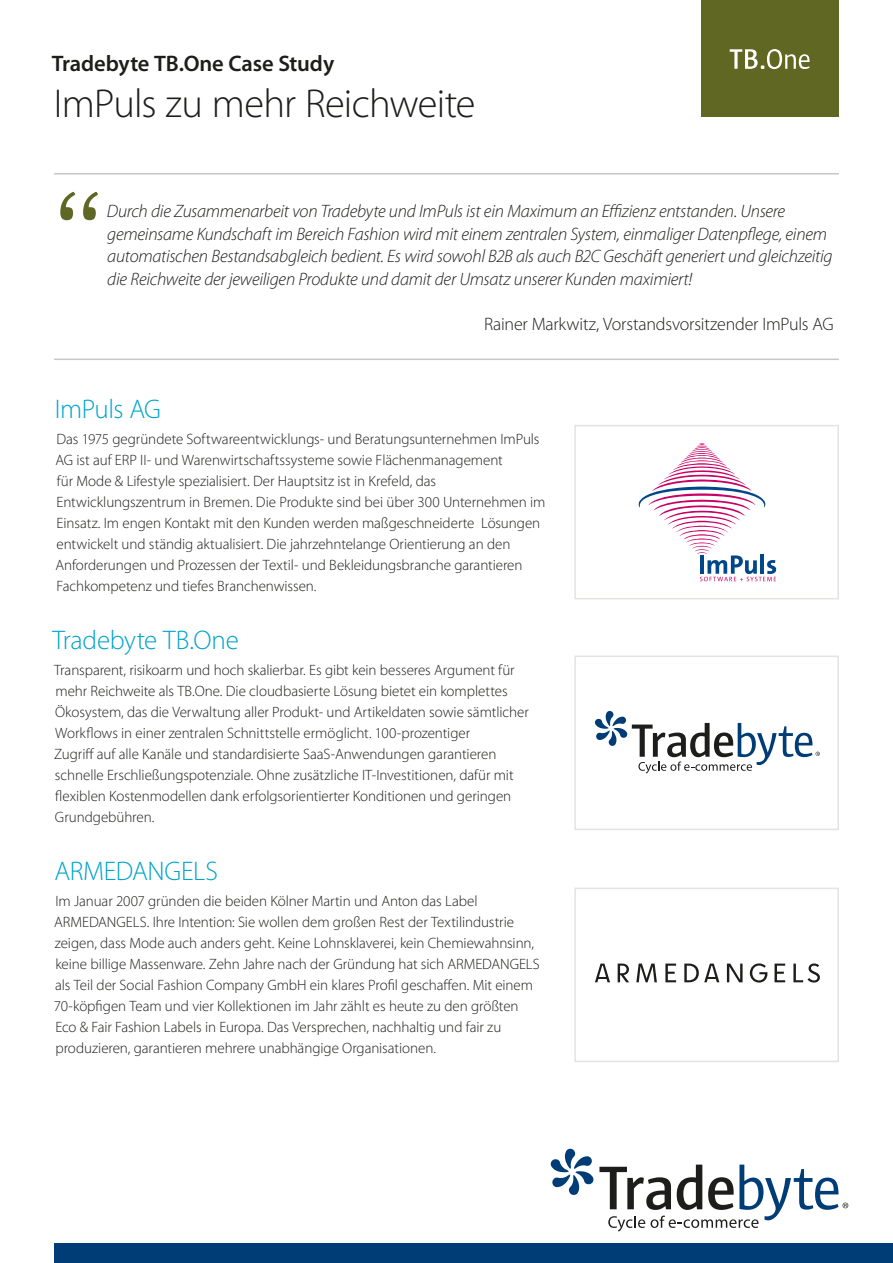
<style>
.page{position:relative;width:893px;height:1263px;background:#fff}
.page>*{position:absolute;margin:0;border:0;box-sizing:border-box;transform-origin:0 0}
.t1{font:115.5px "Zapf Elliptical 711 BT";color:#5f6724}
.t2{font:300 40.5px "Myriad Pro";letter-spacing:-.02em;color:#1d1d1b}
.t3{font:300 27px "Myriad Pro";letter-spacing:-.015em;color:#00a3cc}
.t4{font:600 22.5px "Myriad Pro";letter-spacing:-.005em;color:#1d1d1b}
.t5{font:italic 300 18px/22.5px "Myriad Pro";letter-spacing:-.015em;color:#1d1d1b}
.t6{font:300 18px "Myriad Pro";letter-spacing:-.01em;color:#1d1d1b}
.t7{font:300 15px/21px "Myriad Pro";letter-spacing:-.005em;color:#1d1d1b}
</style>
<div class="page">
<div style="left:702px;top:0;width:137px;height:117px;background:#606723"></div>
<svg style="left:730px;top:49px;width:80px;height:20px"></svg>
<svg style="left:551px;top:1149px;width:297px;height:82px"></svg>
<div style="left:54px;top:1243px;width:839px;height:20px;background:#003c76"></div>
<div style="left:574px;top:425px;width:265px;height:174px;border:2px solid #c7c7c6"></div>
<svg style="left:639px;top:443px;width:137px;height:138px"></svg>
<div style="left:574px;top:656px;width:265px;height:174px;border:2px solid #c7c7c6"></div>
<div style="left:574px;top:888px;width:265px;height:174px;border:2px solid #c7c7c6"></div>
<svg style="left:595px;top:963px;width:225px;height:19px"></svg>
<svg style="left:595px;top:711px;width:225px;height:62px"></svg>
<hr style="left:54px;top:173px;width:785px;height:1px;background:#c7c7c6">
<hr style="left:54px;top:359px;width:785px;height:1px;background:#c7c7c6">
<h3 class="t4" style="left:52px;top:49px;width:284px">Tradebyte TB.One Case Study</h3>
<h2 class="t2" style="left:54px;top:79px;width:423px">ImPuls zu mehr Reichweite</h2>
<h1 class="t1" style="left:102px;top:315px;width:51px;rotate:-180deg">„</h1>
<p class="t5" style="left:107px;top:200px;width:727px">Durch die Zusammenarbeit von Tradebyte und ImPuls ist ein Maximum an Effizienz entstanden. Unsere gemeinsame Kundschaft im Bereich Fashion wird mit einem zentralen System, einmaliger Datenpflege, einem automatischen Bestandsabgleich bedient. Es wird sowohl B2B als auch B2C Geschäft generiert und gleichzeitig die Reichweite der jeweiligen Produkte und damit der Umsatz unserer Kunden maximiert!</p>
<p class="t6" style="left:484px;top:313px;width:351px">Rainer Markwitz, Vorstandsvorsitzender ImPuls AG</p>
<h3 class="t3" style="left:55px;top:393px;width:108px">ImPuls AG</h3>
<p class="t7" style="left:55px;top:428px;width:491px">Das 1975 gegründete Softwareentwicklungs- und Beratungsunternehmen ImPuls AG ist auf ERP II- und Warenwirtschaftssysteme sowie Flächenmanagement<br>für Mode &amp; Lifestyle spezialisiert. Der Hauptsitz ist in Krefeld, das Entwicklungszentrum in Bremen. Die Produkte sind bei über 300 Unternehmen im Einsatz. Im engen Kontakt mit den Kunden werden maßgeschneiderte Lösungen entwickelt und ständig aktualisiert. Die jahrzehntelange Orientierung an den Anforderungen und Prozessen der Textil- und Bekleidungsbranche garantieren Fachkompetenz und tiefes Branchenwissen.</p>
<h3 class="t3" style="left:52px;top:623px;width:188px">Tradebyte TB.One</h3>
<p class="t7" style="left:54px;top:659px;width:476px">Transparent, risikoarm und hoch skalierbar. Es gibt kein besseres Argument für mehr Reichweite als TB.One. Die cloudbasierte Lösung bietet ein komplettes Ökosystem, das die Verwaltung aller Produkt- und Artikeldaten sowie sämtlicher Workflows in einer zentralen Schnittstelle ermöglicht. 100-prozentiger<br>Zugriff auf alle Kanäle und standardisierte SaaS-Anwendungen garantieren schnelle Erschließungspotenziale. Ohne zusätzliche IT-Investitionen, dafür mit flexiblen Kostenmodellen dank erfolgsorientierter Konditionen und geringen Grundgebühren.</p>
<h3 class="t3" style="left:55px;top:854px;width:165px">ARMEDANGELS</h3>
<p class="t7" style="left:54px;top:890px;width:487px">Im Januar 2007 gründen die beiden Kölner Martin und Anton das Label ARMEDANGELS. Ihre Intention: Sie wollen dem großen Rest der Textilindustrie zeigen, dass Mode auch anders geht. Keine Lohnsklaverei, kein Chemiewahnsinn, keine billige Massenware. Zehn Jahre nach der Gründung hat sich ARMEDANGELS als Teil der Social Fashion Company GmbH ein klares Profil geschaffen. Mit einem 70-köpfigen Team und vier Kollektionen im Jahr zählt es heute zu den größten Eco &amp; Fair Fashion Labels in Europa. Das Versprechen, nachhaltig und fair zu produzieren, garantieren mehrere unabhängige Organisationen.</p>
</div>
